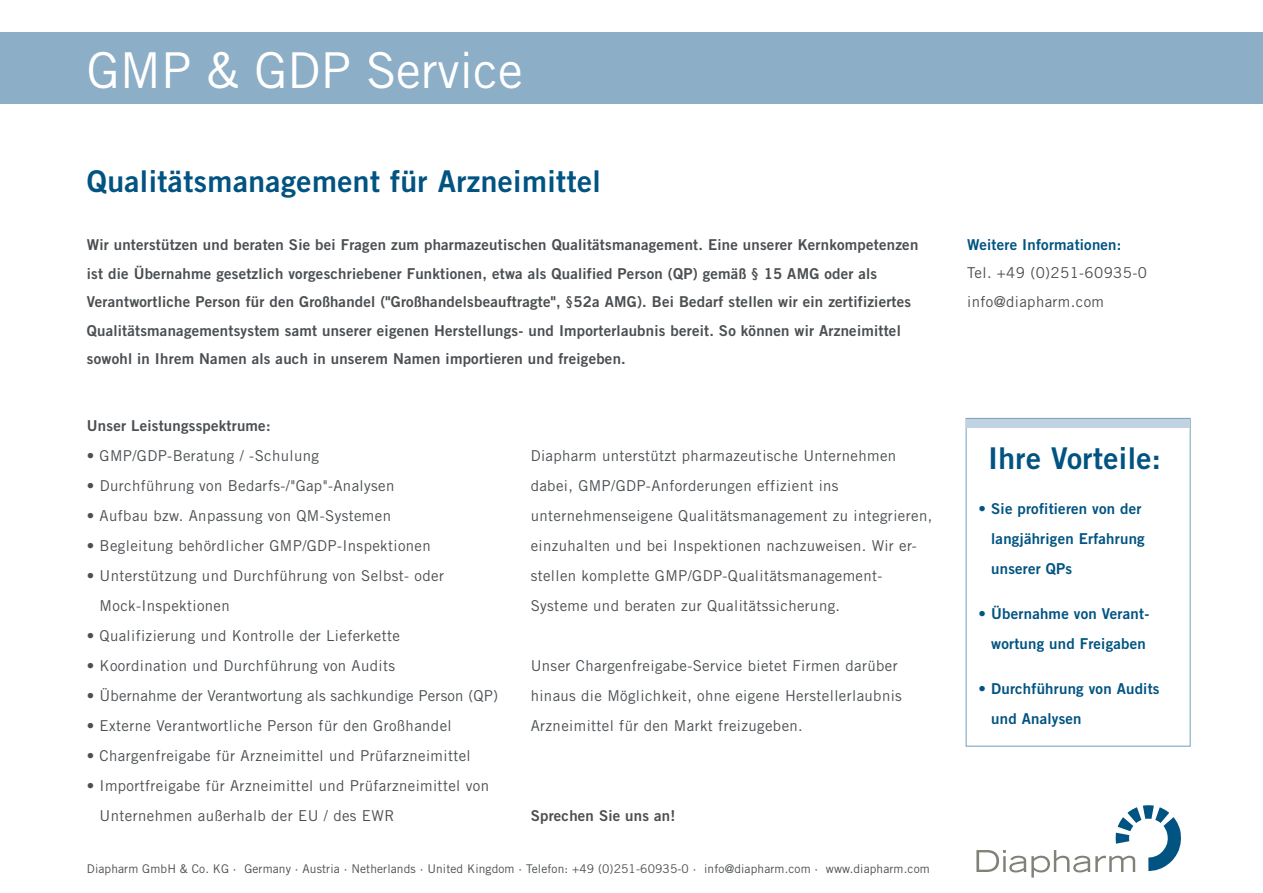
<style>
.page{position:relative;width:1263px;height:893px;background:#fff}
.page>*{position:absolute;margin:0;border:0;box-sizing:border-box;transform-origin:0 0}
.t1{font:49.5px "Trade Gothic";color:#fff}
.t2{font:30px "Trade Gothic Bold Two";letter-spacing:.015em;color:#015381}
.t3{font:15px/30px "Trade Gothic";letter-spacing:.025em;color:#4b4f52}
.t4{font:15px/28.5px "Trade Gothic Bold Two";letter-spacing:.015em;color:#4b4f52}
.t5{font:15px/30px "Trade Gothic Bold Two";letter-spacing:.015em;color:#015381}
.t6{font:12px "Trade Gothic";letter-spacing:.01em;color:#4b4f52}
</style>
<div class="page">
<div style="left:966px;top:418px;width:224px;height:328px;border:1px solid #739fba"></div>
<div style="left:0;top:33px;width:1263px;height:71px;background:#8caec7"></div>
<div style="left:966px;top:419px;width:224px;height:8px;background:#c1d3e2"></div>
<svg style="left:976px;top:805px;width:205px;height:72px"></svg>
<h1 class="t1" style="left:87px;top:52px;width:437px">GMP &amp; GDP Service</h1>
<h2 class="t2" style="left:87px;top:170px;width:516px">Qualitätsmanagement für Arzneimittel</h2>
<p class="t4" style="left:87px;top:232px;width:833px">Wir unterstützen und beraten Sie bei Fragen zum pharmazeutischen Qualitätsmanagement. Eine unserer Kernkompetenzen ist die Übernahme gesetzlich vorgeschriebener Funktionen, etwa als Qualified Person (QP) gemäß § 15 AMG oder als Verantwortliche Person für den Großhandel ("Großhandelsbeauftragte", §52a AMG). Bei Bedarf stellen wir ein zertifiziertes Qualitätsmanagementsystem samt unserer eigenen Herstellungs- und Importerlaubnis bereit. So können wir Arzneimittel sowohl in Ihrem Namen als auch in unserem Namen importieren und freigeben.</p>
<p class="t5" style="left:967px;top:231px;width:156px">Weitere Informationen:</p>
<p class="t3" style="left:967px;top:260px;width:181px;line-height:28.5px">Tel. +49 (0)251-60935-0 info@diapharm.com</p>
<p class="t4" style="left:87px;top:412px;width:185px">Unser Leistungsspektrume:</p>
<p class="t3" style="left:87px;top:442px;width:234px">• GMP/GDP-Beratung / -Schulung</p>
<p class="t3" style="left:87px;top:472px;width:309px">• Durchführung von Bedarfs-/"Gap"-Analysen</p>
<p class="t3" style="left:87px;top:502px;width:306px">• Aufbau bzw. Anpassung von QM-Systemen</p>
<p class="t3" style="left:87px;top:532px;width:345px">• Begleitung behördlicher GMP/GDP-Inspektionen</p>
<p class="t3" style="left:100px;top:562px;width:346px;text-indent:-13px">• Unterstützung und Durchführung von Selbst- oder<br>Mock-Inspektionen</p>
<p class="t3" style="left:87px;top:622px;width:315px">• Qualifizierung und Kontrolle der Lieferkette</p>
<p class="t3" style="left:87px;top:652px;width:310px">• Koordination und Durchführung von Audits</p>
<p class="t3" style="left:87px;top:682px;width:413px">• Übernahme der Verantwortung als sachkundige Person (QP)</p>
<p class="t3" style="left:87px;top:712px;width:366px">• Externe Verantwortliche Person für den Großhandel</p>
<p class="t3" style="left:87px;top:742px;width:385px">• Chargenfreigabe für Arzneimittel und Prüfarzneimittel</p>
<p class="t3" style="left:100px;top:772px;width:391px;text-indent:-13px">• Importfreigabe für Arzneimittel und Prüfarzneimittel von<br>Unternehmen außerhalb der EU / des EWR</p>
<p class="t3" style="left:531px;top:442px;width:403px">Diapharm unterstützt pharmazeutische Unternehmen dabei, GMP/GDP-Anforderungen effizient ins unternehmens eigene Qualitätsmanagement zu integrieren, einzuhalten und bei Inspektionen nachzuweisen. Wir er&shy;stellen komplette GMP/GDP- Qualitätsmanagement-Systeme und beraten zur Qualitäts sicherung.</p>
<p class="t3" style="left:531px;top:652px;width:373px">Unser Chargenfreigabe-Service bietet Firmen darüber hinaus die Möglichkeit, ohne eigene Herstellerlaubnis<br>Arzneimittel für den Markt freizugeben.</p>
<p class="t4" style="left:531px;top:803px;width:146px">Sprechen Sie uns an!</p>
<p class="t6" style="left:87px;top:864px;width:844px">Diapharm GmbH &amp; Co. KG · Germany · Austria · Netherlands · United Kingdom · Telefon: +49 (0)251-60935-0 · info@diapharm.com · www.diapharm.com</p>
<h2 class="t2" style="left:988px;top:447px;width:175px">Ihre Vorteile:</h2>
<p class="t5" style="left:991px;top:495px;width:155px;text-indent:-13px">• Sie profitieren von der langjährigen Erfahrung unserer QPs</p>
<p class="t5" style="left:978px;top:600px;width:172px;text-align:right">• Übernahme von Verant&shy;wortung und Freigaben</p>
<p class="t5" style="left:991px;top:675px;width:170px;text-indent:-13px">• Durchführung von Audits und Analysen</p>
</div>
